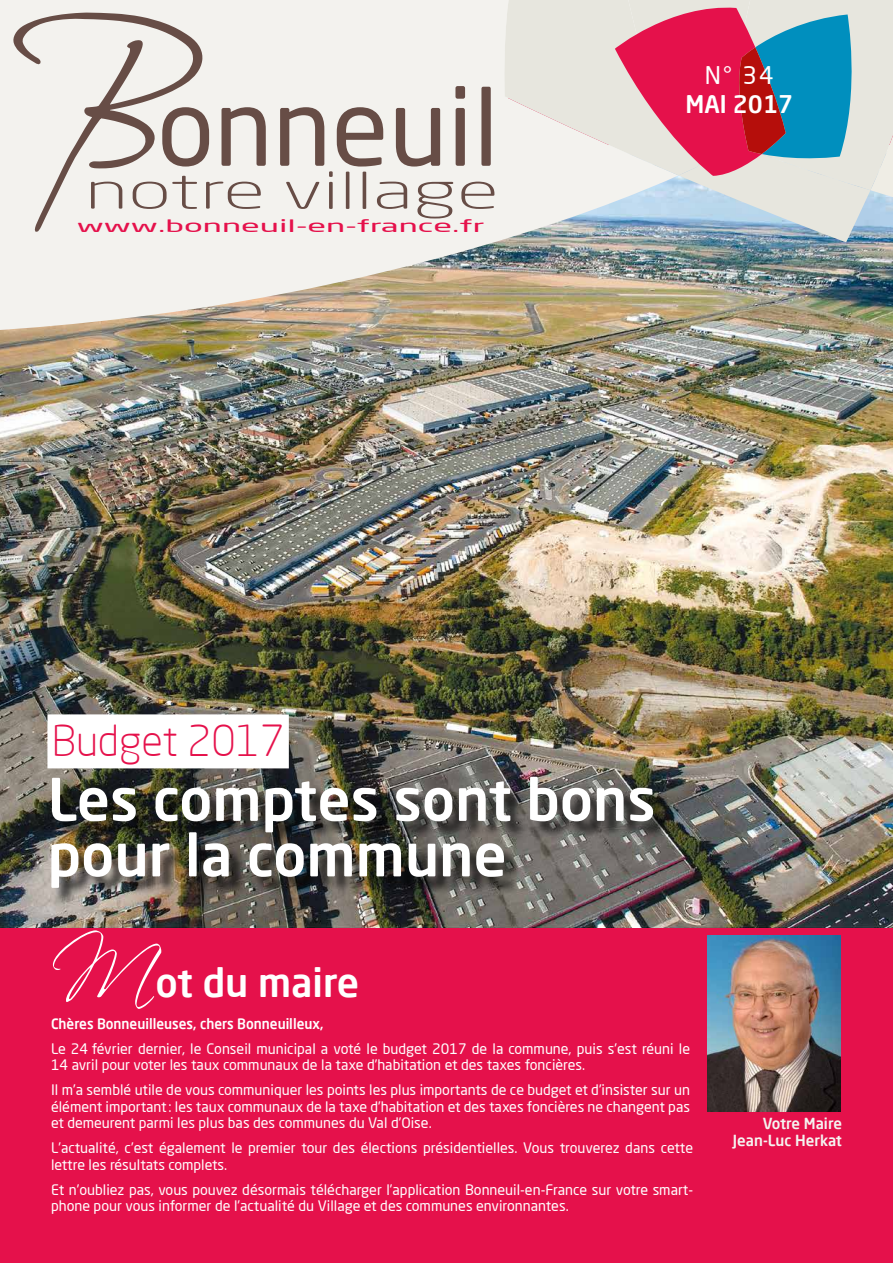
<style>
.page{position:relative;width:893px;height:1263px;background:#fff}
.page>*{position:absolute;margin:0;border:0;box-sizing:border-box;transform-origin:0 0}
.t1{font:105.15px "Neo Sans Pro";color:#674d46}
.t2{font:89.55px "Scriptina";color:#fff}
.t3{font:500 57.9px/55.5px "Neo Sans Pro";color:#fff}
.t4{font:300 49.8px "Neo Sans Pro";color:#674d46;scale:1.65 1}
.t5{font:300 42px "Neo Sans Pro";color:#e5114b}
.t6{font:500 39px "Neo Sans Pro";color:#fff}
.t7{font:500 23.85px "Neo Sans Pro";color:#fff}
.t8{font:23.85px "Neo Sans Pro";color:#fff}
.t9{font:16.8px "Neo Sans Pro";color:#e5114b;scale:2.05 1}
.t10{font:500 15px/16.5px "Neo Sans Pro";color:#f5f4f1;text-align:right}
.t11{font:14.25px/16.5px "Neo Sans Pro";color:#fff}
.t12{font:500 14.25px "Neo Sans Pro";color:#fff;scale:.95 1}
</style>
<div class="page">
<div style="left:0;top:925px;width:893px;height:338px;background:#e5114b"></div>
<img style="left:0;top:242px;width:893px;height:685px">
<svg style="left:0;top:0;width:678px;height:333px;background:#e2ddd3"></svg>
<svg style="left:11px;top:11px;width:193px;height:223px;background:#e2deda"></svg>
<svg style="left:502px;top:0;width:391px;height:242px;background:#c3b0bd"></svg>
<div style="left:47px;top:714px;width:242px;height:54px;background:#fff"></div>
<div style="left:54px;top:779px;width:617px;height:127px;background:#000;opacity:.75"></div>
<img style="left:707px;top:936px;width:134px;height:176px">
<h1 class="t1" style="left:157px;top:63px;width:343px">onneuil</h1>
<h3 class="t4" style="left:85px;top:160px;width:252px">notre village</h3>
<p class="t9" style="left:77px;top:215px;width:200px">www.bonneuil-en-france.fr</p>
<h3 class="t8" style="left:705px;top:61px;width:70px">N° 34</h3>
<h3 class="t7" style="left:686px;top:89px;width:109px">MAI 2017</h3>
<h3 class="t5" style="left:52px;top:714px;width:234px">Budget 2017</h3>
<h3 class="t3" style="left:48px;top:770px;width:610px">Les comptes sont bons pour la commune</h3>
<h2 class="t2" style="left:51px;top:918px;width:107px">M</h2>
<h3 class="t6" style="left:156px;top:958px;width:205px">ot du maire</h3>
<p class="t12" style="left:51px;top:1014px;width:288px">Chères Bonneuilleuses, chers Bonneuilleux,</p>
<p class="t11" style="left:51px;top:1040px;width:640px">Le 24 février dernier, le Conseil municipal a voté le budget 2017 de la commune, puis s’est réuni le<br>14 avril pour voter les taux communaux de la taxe d’habitation et des taxes foncières.</p>
<p class="t11" style="left:51px;top:1081px;width:640px;text-align:justify">Il m’a semblé utile de vous communiquer les points les plus importants de ce budget et d’insister sur un élément important: les taux communaux de la taxe d’habitation et des taxes foncières ne changent pas et demeurent parmi les plus bas des communes du Val d’Oise.</p>
<p class="t11" style="left:51px;top:1139px;width:644px">L’actualité, c’est également le premier tour des élections présidentielles. Vous trouverez dans cette lettre les résultats complets.</p>
<p class="t11" style="left:51px;top:1181px;width:644px">Et n’oubliez pas, vous pouvez désormais télécharger l’application Bonneuil-en-France sur votre smart&shy;phone pour vous informer de l’actualité du Village et des communes environnantes.</p>
<p class="t10" style="left:733px;top:1115px;width:111px">Votre Maire<br>Jean-Luc Herkat</p>
</div>
